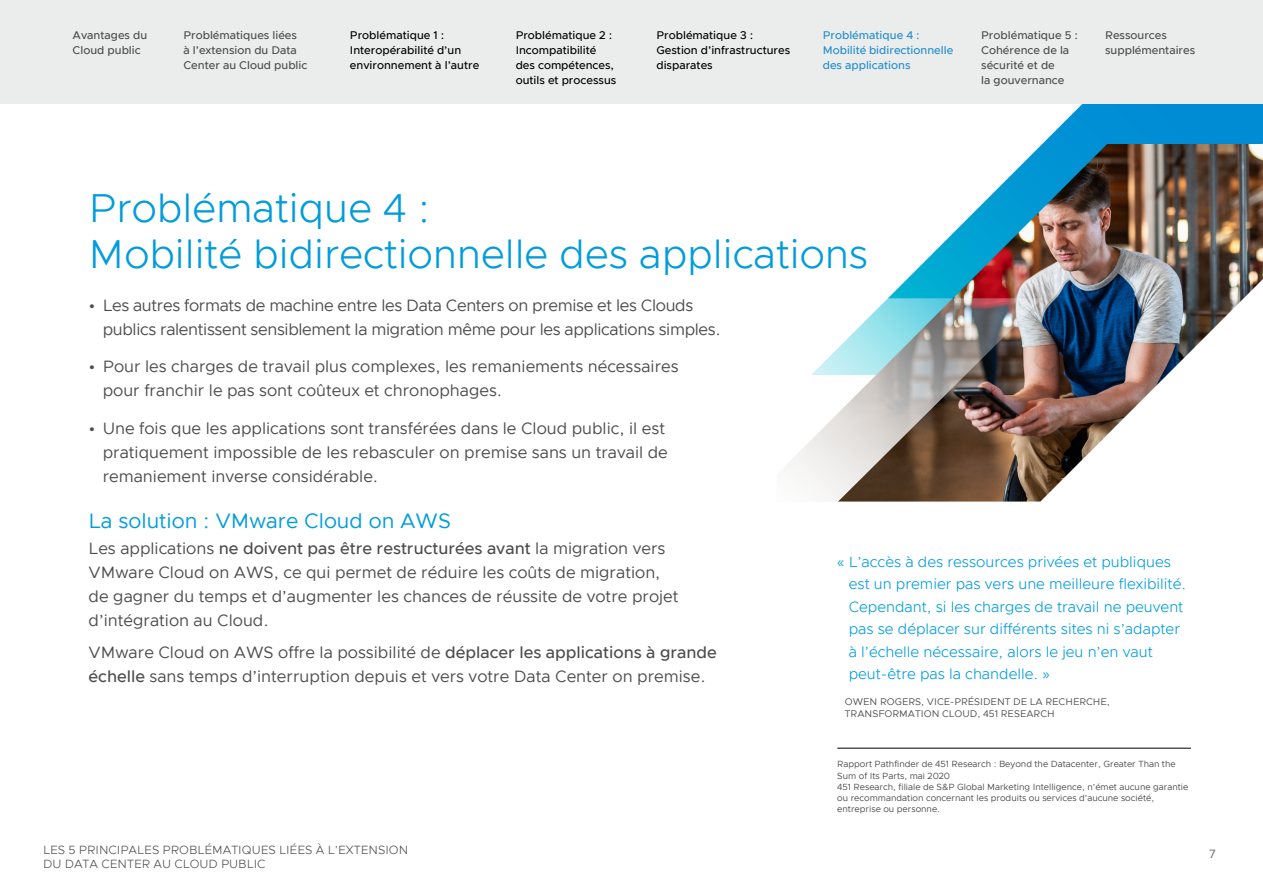
<style>
.page{position:relative;width:1263px;height:893px;background:#fff}
.page>*{position:absolute;margin:0;border:0;box-sizing:border-box;transform-origin:0 0}
.t1{font:300 40.5px/46.5px "Metropolis";color:#009cdc}
.t2{font:21px "Metropolis";color:#009cdc}
.t3{font:16.5px/24px "Metropolis";color:#4d4d4f}
.t4{font:16.5px/24px "Metropolis";letter-spacing:-.02em;color:#4d4d4f}
.t5{font:300 15px/22.5px "Metropolis";color:#009cdc}
.t6{font:300 12px/13.5px "Metropolis";color:#4d4d4f}
.t7{font:500 11.25px/15px "Metropolis";color:#4d4d4f}
.t8{font:500 11.25px/15px "Metropolis";color:#000101}
.t9{font:500 11.25px/15px "Metropolis";color:#000}
.t10{font:500 11.25px/15px "Metropolis";color:#238fcf}
.t11{font:9.75px/12.8px "Metropolis";color:#4d4d4f}
.t12{font:9px/11.2px "Metropolis";color:#4d4d4f}
.s1{font-weight:500}
</style>
<div class="page">
<svg style="left:811px;top:103px;width:452px;height:41px"></svg>
<img style="left:888px;top:144px;width:375px;height:355px">
<img style="left:793px;top:298px;width:250px;height:204px">
<hr style="left:837px;top:748px;width:354px;height:1px;background:#000">
<div style="left:0;top:0;width:1263px;height:103px;background:#ebecec"></div>
<p class="t7" style="left:981px;top:28px;width:98px">Problématique 5 :<br>Cohérence de la sécurité et de<br>la gouvernance</p>
<p class="t7" style="left:183px;top:28px;width:125px">Problématiques liées<br>à l’extension du Data<br>Center au Cloud public</p>
<p class="t9" style="left:350px;top:28px;width:131px">Problématique 1 :<br>Interopérabilité d’un environnement à l’autre</p>
<p class="t7" style="left:1105px;top:28px;width:92px">Ressources supplémentaires</p>
<p class="t7" style="left:73px;top:28px;width:76px">Avantages du<br>Cloud public</p>
<p class="t8" style="left:516px;top:28px;width:102px">Problématique 2 :<br>Incompatibilité des compétences, outils et processus</p>
<p class="t8" style="left:656px;top:28px;width:135px">Problématique 3 :<br>Gestion d’infrastructures disparates</p>
<p class="t10" style="left:823px;top:28px;width:132px">Problématique 4 :<br>Mobilité bidirectionnelle des applications</p>
<h1 class="t1" style="left:89px;top:185px;width:781px">Problématique 4 :<br>Mobilité bidirectionnelle des applications</h1>
<p class="t4" style="left:103px;top:293px;width:620px;text-indent:-14px">• Les autres formats de machine entre les Data Centers on premise et les Clouds publics ralentissent sensiblement la migration même pour les applications simples.</p>
<p class="t3" style="left:103px;top:354px;width:577px;text-indent:-14px">• Pour les charges de travail plus complexes, les remaniements nécessaires pour franchir le pas sont coûteux et chronophages.</p>
<p class="t3" style="left:103px;top:416px;width:567px;text-indent:-14px">• Une fois que les applications sont transférées dans le Cloud public, il est pratiquement impossible de les rebasculer on premise sans un travail de remaniement inverse considérable.</p>
<p class="t2" style="left:89px;top:508px;width:364px">La solution : VMware Cloud on AWS</p>
<p class="t3" style="left:89px;top:537px;width:591px">Les applications <span class="s1">ne doivent pas être restructurées avant</span> la migration vers VMware Cloud on AWS, ce qui permet de réduire les coûts de migration, de gagner du temps et d’augmenter les chances de réussite de votre projet d’intégration au Cloud.</p>
<p class="t3" style="left:89px;top:641px;width:630px">VMware Cloud on AWS offre la possibilité de <span class="s1">déplacer les applications à grande échelle</span> sans temps d’interruption depuis et vers votre Data Center on premise.</p>
<p class="t5" style="left:849px;top:550px;width:339px;text-indent:-11px">« L’accès à des ressources privées et publiques est un premier pas vers une meilleure flexibilité.<br>Cependant, si les charges de travail ne peuvent pas se déplacer sur différents sites ni s’adapter à l’échelle nécessaire, alors le jeu n’en vaut peut-être pas la chandelle. »</p>
<p class="t11" style="left:845px;top:695px;width:267px">OWEN ROGERS, VICE-PRÉSIDENT DE LA RECHERCHE,<br>TRANSFORMATION CLOUD, 451 RESEARCH</p>
<p class="t6" style="left:43px;top:843px;width:366px">LES 5 PRINCIPALES PROBLÉMATIQUES LIÉES À L’EXTENSION<br>DU DATA CENTER AU CLOUD PUBLIC</p>
<p class="t12" style="left:837px;top:758px;width:353px">Rapport Pathfinder de 451 Research : Beyond the Datacenter, Greater Than the Sum of Its Parts, mai 2020<br>451 Research, filiale de S&amp;P Global Marketing Intelligence, n’émet aucune garantie ou recommandation concernant les produits ou services d’aucune société, entreprise ou personne.</p>
<p class="t6" style="left:1209px;top:847px;width:7px">7</p>
</div>
